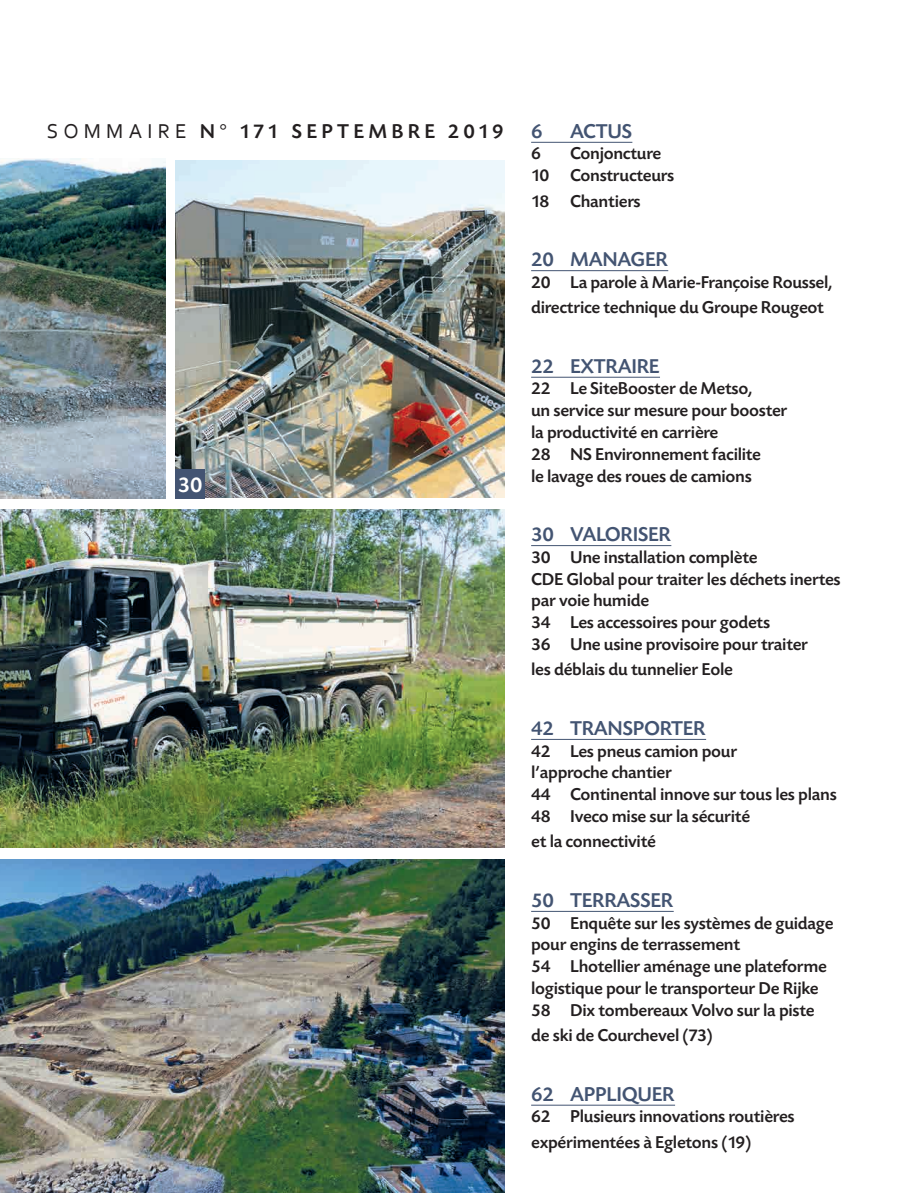
<style>
.page{position:relative;width:913px;height:1193px;background:#fff}
.page>*{position:absolute;margin:0;border:0;box-sizing:border-box;transform-origin:0 0}
.t1{font:500 22.5px "Today SB";color:#fff}
.t2{font:500 21px "Today SB";letter-spacing:-.015em;color:#435472}
.t3{font:500 21px "Today SB";letter-spacing:.2em;color:#231f20}
.t4{font:500 18px/21.8px "Today SB";letter-spacing:-.015em;color:#231f20}
.s1{font-family:"Corbel";font-weight:400}
</style>
<div class="page">
<img style="left:0;top:859px;width:504px;height:333px">
<hr style="left:531px;top:142px;width:101px;height:1px;background:#435472">
<hr style="left:531px;top:270px;width:137px;height:1px;background:#435472">
<hr style="left:531px;top:377px;width:129px;height:1px;background:#435472">
<hr style="left:531px;top:545px;width:140px;height:1px;background:#435472">
<hr style="left:531px;top:738px;width:175px;height:1px;background:#435472">
<hr style="left:531px;top:910px;width:143px;height:1px;background:#435472">
<hr style="left:531px;top:1104px;width:144px;height:1px;background:#435472">
<img style="left:0;top:158px;width:166px;height:340px">
<img style="left:175px;top:160px;width:329px;height:337px">
<img style="left:0;top:509px;width:504px;height:338px">
<div style="left:175px;top:469px;width:30px;height:29px;background:#435472"></div>
<p class="t3" style="left:47px;top:120px;width:458px"><span class="s1">SOMMAIRE</span> N° 171 SEPTEMBRE 2019</p>
<p class="t2" style="left:531px;top:120px;width:13px">6</p>
<p class="t2" style="left:570px;top:120px;width:63px">ACTUS</p>
<p class="t4" style="left:531px;top:143px;width:11px">6</p>
<p class="t4" style="left:531px;top:143px;width:145px;text-indent:39px">Conjoncture<br>10 Constructeurs</p>
<p class="t4" style="left:531px;top:190px;width:111px">18 Chantiers</p>
<p class="t1" style="left:178px;top:472px;width:26px">30</p>
<p class="t2" style="left:531px;top:248px;width:138px">20 MANAGER</p>
<p class="t4" style="left:531px;top:270px;width:303px;line-height:25.3px">20 La parole à Marie-Françoise Roussel, directrice technique du Groupe Rougeot</p>
<p class="t2" style="left:531px;top:354px;width:130px">22 EXTRAIRE</p>
<p class="t4" style="left:531px;top:378px;width:258px">22 Le SiteBooster de Metso,<br>un service sur mesure pour booster la productivité en carrière<br>28 NS Environnement facilite<br>le lavage des roues de camions</p>
<p class="t2" style="left:531px;top:523px;width:141px">30 VALORISER</p>
<p class="t4" style="left:531px;top:546px;width:311px">30 Une installation complète<br>CDE Global pour traiter les déchets inertes par voie humide<br>34 Les accessoires pour godets<br>36 Une usine provisoire pour traiter</p>
<p class="t4" style="left:531px;top:659px;width:203px">les déblais du tunnelier Eole</p>
<p class="t2" style="left:531px;top:716px;width:176px">42 TRANSPORTER</p>
<p class="t4" style="left:531px;top:740px;width:307px">42 Les pneus camion pour<br>l’approche chantier<br>44 Continental innove sur tous les plans<br>48 Iveco mise sur la sécurité</p>
<p class="t4" style="left:531px;top:831px;width:126px">et la connectivité</p>
<p class="t2" style="left:531px;top:888px;width:144px">50 TERRASSER</p>
<p class="t4" style="left:531px;top:912px;width:304px">50 Enquête sur les systèmes de guidage pour engins de terrassement<br>54 Lhotellier aménage une plateforme logistique pour le transporteur De Rijke 58 Dix tombereaux Volvo sur la piste</p>
<p class="t4" style="left:531px;top:1024px;width:183px">de ski de Courchevel (73)</p>
<p class="t2" style="left:531px;top:1082px;width:145px">62 APPLIQUER</p>
<p class="t4" style="left:531px;top:1104px;width:265px;line-height:25.3px">62 Plusieurs innovations routières expérimentées à Egletons (19)</p>
</div>
